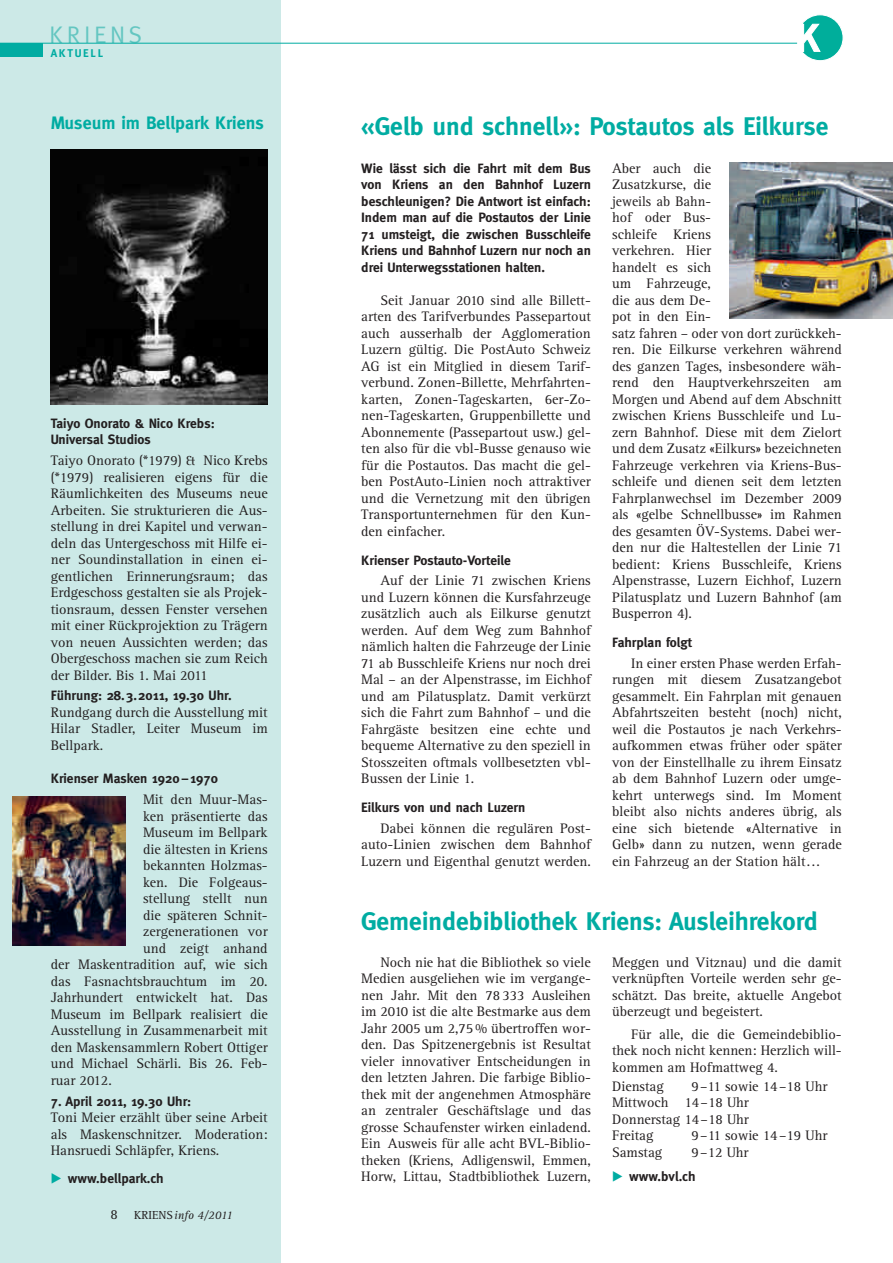
<style>
.page{position:relative;width:893px;height:1263px;background:#fff}
.page>*{position:absolute;margin:0;border:0;box-sizing:border-box;transform-origin:0 0}
.t1{font:700 25.5px "Meta Plus";color:#00aca2}
.t2{font:24px "Meta Plus";letter-spacing:.15em;color:#64c6c1}
.t3{font:700 18px "Meta Plus";color:#00aca2}
.t4{font:14.25px/16.5px "Rotis Serif";color:#231f20;text-align:justify}
.t5{font:700 13.5px/16.5px "Meta Plus";color:#231f20;text-align:justify}
.t6{font:italic 12px "Rotis Serif";color:#231f20}
.t7{font:700 11.25px "Meta Plus";letter-spacing:.15em;color:#00aca2}
.s1{font-family:"European Pi Three";font-weight:400;color:#00aca2}
.s2{font-style:normal;font-size:14.25px}
.s3{font-style:normal}
</style>
<div class="page">
<div style="left:0;top:0;width:280px;height:1263px;background:#cce9e7"></div>
<div style="left:0;top:43px;width:42px;height:14px;background:#00aca2"></div>
<hr style="left:0;top:43px;width:797px;height:1px;background:#00aca2">
<svg style="left:803px;top:14px;width:40px;height:47px"></svg>
<img style="left:729px;top:163px;width:164px;height:156px">
<img style="left:51px;top:149px;width:217px;height:256px">
<img style="left:13px;top:796px;width:112px;height:149px">
<h2 class="t2" style="left:50px;top:26px;width:94px">KRIENS</h2>
<p class="t7" style="left:51px;top:48px;width:54px">AKTUELL</p>
<p class="t3" style="left:51px;top:115px;width:214px">Museum im Bellpark Kriens</p>
<p class="t5" style="left:51px;top:416px;width:165px">Taiyo Onorato &amp; Nico Krebs:<br>Universal Studios</p>
<p class="t4" style="left:51px;top:454px;width:218px">Taiyo Onorato (*1979) &amp; Nico Krebs (*1979) realisieren eigens für die Räumlichkeiten des Museums neue Arbeiten. Sie strukturieren die Aus&shy;stellung in drei Kapitel und verwan&shy;deln das Untergeschoss mit Hilfe ei&shy;ner Soundinstallation in einen ei&shy;gentlichen Erinnerungsraum; das Erdgeschoss gestalten sie als Projek&shy;tionsraum, dessen Fenster versehen mit einer Rückprojektion zu Trägern von neuen Aussichten werden; das Obergeschoss machen sie zum Reich der Bilder. Bis 1. Mai 2011</p>
<p class="t5" style="left:51px;top:688px;width:182px">Führung: 28.3.2011, 19.30 Uhr.</p>
<p class="t4" style="left:51px;top:705px;width:218px">Rundgang durch die Ausstellung mit Hilar Stadler, Leiter Museum im Bellpark.</p>
<p class="t5" style="left:51px;top:771px;width:169px">Krienser Masken 1920–1970</p>
<p class="t4" style="left:143px;top:793px;width:126px">Mit den Muur-Mas-</p>
<p class="t4" style="left:143px;top:809px;width:126px">ken präsentierte das</p>
<p class="t4" style="left:143px;top:826px;width:126px">Museum im Bellpark</p>
<p class="t4" style="left:143px;top:842px;width:126px">die ältesten in Kriens</p>
<p class="t4" style="left:143px;top:859px;width:126px">bekannten Holzmas-</p>
<p class="t4" style="left:143px;top:875px;width:126px">ken. Die Folgeaus-</p>
<p class="t4" style="left:143px;top:892px;width:126px">stellung stellt nun</p>
<p class="t4" style="left:143px;top:908px;width:126px">die späteren Schnit-</p>
<p class="t4" style="left:143px;top:925px;width:126px">zergenerationen vor</p>
<p class="t4" style="left:143px;top:941px;width:126px">und zeigt anhand</p>
<p class="t4" style="left:51px;top:958px;width:218px">der Maskentradition auf, wie sich</p>
<p class="t4" style="left:51px;top:974px;width:218px">das Fasnachtsbrauchtum im 20.</p>
<p class="t4" style="left:51px;top:991px;width:218px">Jahrhundert entwickelt hat. Das</p>
<p class="t4" style="left:51px;top:1007px;width:218px">Museum im Bellpark realisiert die</p>
<p class="t4" style="left:51px;top:1024px;width:218px">Ausstellung in Zusammenarbeit mit</p>
<p class="t4" style="left:51px;top:1040px;width:218px">den Maskensammlern Robert Ottiger</p>
<p class="t4" style="left:51px;top:1057px;width:218px">und Michael Schärli. Bis 26. Feb-</p>
<p class="t4" style="left:51px;top:1073px;width:62px">ruar 2012.</p>
<p class="t5" style="left:51px;top:1093px;width:142px">7. April 2011, 19.30 Uhr:</p>
<p class="t4" style="left:51px;top:1110px;width:218px">Toni Meier erzählt über seine Arbeit als Maskenschnitzer. Moderation:<br>Hansruedi Schläpfer, Kriens.</p>
<p class="t5" style="left:51px;top:1170px;width:114px"><span class="s1">-</span> www.bellpark.ch</p>
<p class="t6" style="left:110px;top:1210px;width:124px"><span class="s2">8</span> <span class="s3">KRIENS</span>info 4/2011</p>
<h1 class="t1" style="left:361px;top:115px;width:469px">«Gelb und schnell»: Postautos als Eilkurse</h1>
<p class="t5" style="left:361px;top:160px;width:231px">Wie lässt sich die Fahrt mit dem Bus von Kriens an den Bahnhof Luzern beschleunigen? Die Antwort ist einfach:<br>Indem man auf die Postautos der Linie 71 umsteigt, die zwischen Busschleife Kriens und Bahnhof Luzern nur noch an drei Unterwegsstationen halten.</p>
<p class="t4" style="left:361px;top:293px;width:231px;text-indent:19px">Seit Januar 2010 sind alle Billett&shy;arten des Tarifverbundes Passepartout auch ausserhalb der Agglomeration Luzern gültig. Die PostAuto Schweiz AG ist ein Mitglied in diesem Tarif&shy;verbund. Zonen-Billette, Mehrfahrten&shy;karten, Zonen-Tageskarten, 6er-Zo&shy;nen-Tageskarten, Gruppenbillette und Abonnemente (Passepartout usw.) gel&shy;ten also für die vbl-Busse genauso wie für die Postautos. Das macht die gel&shy;ben PostAuto-Linien noch attraktiver und die Vernetzung mit den übrigen Transportunternehmen für den Kun&shy;den einfacher.</p>
<p class="t5" style="left:361px;top:552px;width:151px">Krienser Postauto-Vorteile</p>
<p class="t4" style="left:361px;top:574px;width:231px;text-indent:19px">Auf der Linie 71 zwischen Kriens und Luzern können die Kursfahrzeuge zusätzlich auch als Eilkurse genutzt werden. Auf dem Weg zum Bahnhof nämlich halten die Fahrzeuge der Linie 71 ab Busschleife Kriens nur noch drei Mal – an der Alpenstrasse, im Eichhof und am Pilatusplatz. Damit verkürzt sich die Fahrt zum Bahnhof – und die Fahrgäste besitzen eine echte und bequeme Alternative zu den speziell in Stosszeiten oftmals vollbesetzten vbl-Bussen der Linie 1.</p>
<p class="t5" style="left:361px;top:800px;width:166px">Eilkurs von und nach Luzern</p>
<p class="t4" style="left:361px;top:821px;width:231px;text-indent:19px">Dabei können die regulären Post&shy;auto-Linien zwischen dem Bahnhof Luzern und Eigenthal genutzt werden.</p>
<p class="t4" style="left:612px;top:161px;width:231px;text-align:left">Aber auch die<br>Zusatzkurse, die<br>jeweils ab Bahn-<br>hof oder Bus-<br>schleife Kriens<br>verkehren. Hier<br>handelt es sich<br>um Fahrzeuge,<br>die aus dem De-<br>pot in den Ein-<br>satz fahren – oder von dort zurückkeh&shy;ren. Die Eilkurse verkehren während des ganzen Tages, insbesondere wäh&shy;rend den Hauptverkehrszeiten am<br>Morgen und Abend auf dem Abschnitt zwischen Kriens Busschleife und Lu&shy;zern Bahnhof. Diese mit dem Zielort und dem Zusatz «Eilkurs» bezeichneten<br>Fahrzeuge verkehren via Kriens-Bus&shy;schleife und dienen seit dem letzten<br>Fahrplanwechsel im Dezember 2009 als «gelbe Schnellbusse» im Rahmen des gesamten ÖV-Systems. Dabei wer&shy;den nur die Haltestellen der Linie 71 bedient: Kriens Busschleife, Kriens<br>Alpenstrasse, Luzern Eichhof, Luzern<br>Pilatusplatz und Luzern Bahnhof (am<br>Busperron 4).</p>
<p class="t5" style="left:612px;top:635px;width:81px">Fahrplan folgt</p>
<p class="t4" style="left:612px;top:656px;width:231px;text-indent:19px">In einer ersten Phase werden Erfah&shy;rungen mit diesem Zusatzangebot gesammelt. Ein Fahrplan mit genauen Abfahrtszeiten besteht (noch) nicht, weil die Postautos je nach Verkehrs&shy;aufkommen etwas früher oder später von der Einstellhalle zu ihrem Einsatz ab dem Bahnhof Luzern oder umge&shy;kehrt unterwegs sind. Im Moment bleibt also nichts anderes übrig, als eine sich bietende «Alternative in Gelb» dann zu nutzen, wenn gerade ein Fahrzeug an der Station hält...</p>
<h1 class="t1" style="left:361px;top:911px;width:458px">Gemeindebibliothek Kriens: Ausleihrekord</h1>
<p class="t4" style="left:361px;top:955px;width:231px;text-indent:19px">Noch nie hat die Bibliothek so viele Medien ausgeliehen wie im vergange&shy;nen Jahr. Mit den 78 333 Ausleihen im 2010 ist die alte Bestmarke aus dem Jahr 2005 um 2,75 % übertroffen wor&shy;den. Das Spitzenergebnis ist Resultat vieler innovativer Entscheidungen in den letzten Jahren. Die farbige Biblio&shy;thek mit der angenehmen Atmosphäre an zentraler Geschäftslage und das grosse Schaufenster wirken einladend.<br>Ein Ausweis für alle acht BVL-Biblio&shy;theken (Kriens, Adligenswil, Emmen, Horw, Littau, Stadtbibliothek Luzern,</p>
<p class="t4" style="left:612px;top:955px;width:231px">Meggen und Vitznau) und die damit verknüpften Vorteile werden sehr ge&shy;schätzt. Das breite, aktuelle Angebot überzeugt und begeistert.</p>
<p class="t4" style="left:612px;top:1027px;width:231px;text-indent:19px">Für alle, die die Gemeindebiblio&shy;thek noch nicht kennen: Herzlich will&shy;kommen am Hofmattweg 4.</p>
<p class="t4" style="left:612px;top:1079px;width:53px">Dienstag</p>
<p class="t4" style="left:612px;top:1079px;width:217px;text-align:left;text-indent:79px">9–11 sowie 14–18 Uhr<br>Mittwoch 14–18 Uhr<br>Donnerstag 14–18 Uhr<br>Freitag</p>
<p class="t4" style="left:691px;top:1129px;width:137px">9–11 sowie 14–19 Uhr</p>
<p class="t4" style="left:612px;top:1145px;width:52px">Samstag</p>
<p class="t4" style="left:691px;top:1145px;width:59px">9–12 Uhr</p>
<p class="t5" style="left:612px;top:1168px;width:85px"><span class="s1">-</span> www.bvl.ch</p>
</div>
